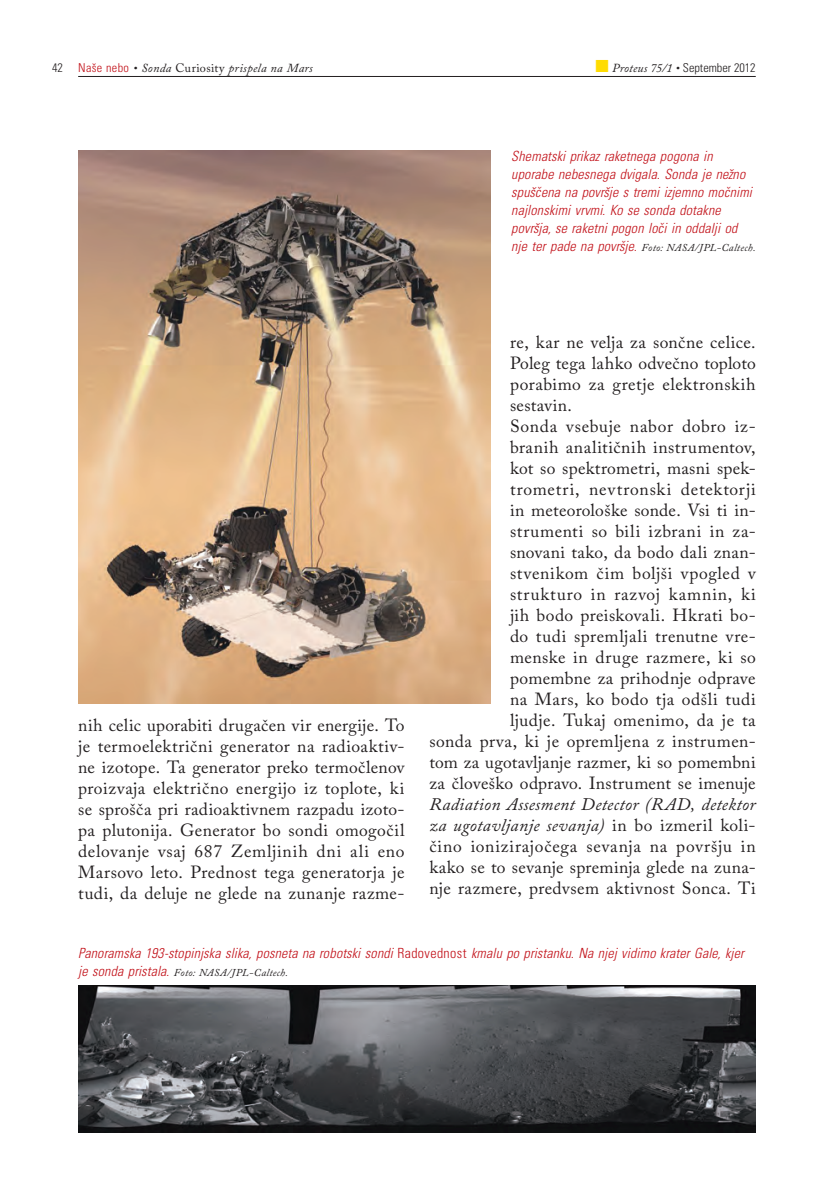
<style>
.page{position:relative;width:833px;height:1192px;background:#fff}
.page>*{position:absolute;margin:0;border:0;box-sizing:border-box;transform-origin:0 0}
.t1{font:17.5px/21px "Adobe Caslon Pro";letter-spacing:.025em;color:#231f20;text-align:justify}
.t2{font:17.5px "Adobe Caslon Pro";letter-spacing:.045em;color:#231f20}
.t3{font:17.5px "Adobe Caslon Pro";letter-spacing:.055em;color:#231f20}
.t4{font:italic 300 condensed 14px/17.8px "Univers";letter-spacing:.01em;color:#c2121a}
.t5{font:italic 12.25px "Adobe Caslon Pro";letter-spacing:.025em;color:#231f20}
.t6{font:300 condensed 12.25px "Univers";color:#231f20}
.t7{font:italic 10.5px "Adobe Caslon Pro";letter-spacing:.03em;color:#231f20}
.s1{font-family:"Univers";font-weight:300;font-style:normal;font-stretch:condensed}
.s2{font-family:"Univers";font-weight:300;font-style:normal;font-stretch:condensed;color:#c2121a}
.s3{font-style:normal}
.s4{color:#ffdc01}
.s5{font-family:"Adobe Caslon Pro";font-weight:400;font-style:italic;font-stretch:normal}
.s6{font-family:"Univers";font-weight:300;font-stretch:condensed;font-size:14px;color:#c2121a}
.s7{font-style:italic}
</style>
<div class="page">
<hr style="left:78px;top:76px;width:677px;height:1px;background:#231f20">
<img style="left:78px;top:150px;width:412px;height:553px">
<img style="left:78px;top:985px;width:677px;height:147px">
<p class="t5" style="left:52px;top:60px;width:262px"><span class="s1">42</span> <span class="s2">Naše nebo</span> • Sonda <span class="s3">Curiosity</span> prispela na Mars</p>
<p class="t6" style="left:595px;top:60px;width:162px"><span class="s4">■</span> <span class="s5">Proteus 75/1 •</span> September 2012</p>
<p class="t4" style="left:511px;top:147px;width:242px">Shematski prikaz raketnega pogona in uporabe nebesnega dvigala. Sonda je nežno spušËena na površje s tremi izjemno moËnimi najlonskimi vrvmi. Ko se sonda dotakne površja, se raketni pogon loËi in oddalji od</p>
<p class="t7" style="left:511px;top:241px;width:246px"><span class="s6">nje ter pade na povrπje.</span> Foto: NASA/JPL-Caltech.</p>
<p class="t1" style="left:78px;top:714px;width:328px">nih celic uporabiti drugačen vir energije. To je termoelektrični generator na radioaktiv&shy;ne izotope. Ta generator preko termočlenov proizvaja električno energijo iz toplote, ki se sprošča pri radioaktivnem razpadu izoto&shy;pa plutonija. Generator bo sondi omogočil delovanje vsaj 687 Zemljinih dni ali eno Marsovo leto. Prednost tega generatorja je tudi, da deluje ne glede na zunanje razme-</p>
<p class="t1" style="left:510px;top:331px;width:247px">re, kar ne velja za sončne celice.</p>
<p class="t1" style="left:510px;top:352px;width:247px">Poleg tega lahko odvečno toploto</p>
<p class="t1" style="left:510px;top:373px;width:247px">porabimo za gretje elektronskih</p>
<p class="t1" style="left:510px;top:394px;width:63px">sestavin.</p>
<p class="t1" style="left:510px;top:415px;width:247px">Sonda vsebuje nabor dobro iz-</p>
<p class="t1" style="left:510px;top:436px;width:247px">branih analitičnih instrumentov,</p>
<p class="t1" style="left:510px;top:457px;width:247px">kot so spektrometri, masni spek-</p>
<p class="t2" style="left:510px;top:478px;width:247px">trometri, nevtronski detektorji</p>
<p class="t1" style="left:510px;top:499px;width:247px">in meteorološke sonde. Vsi ti in-</p>
<p class="t1" style="left:510px;top:520px;width:247px">strumenti so bili izbrani in za-</p>
<p class="t1" style="left:510px;top:541px;width:247px">snovani tako, da bodo dali znan-</p>
<p class="t1" style="left:510px;top:562px;width:247px">stvenikom čim boljši vpogled v</p>
<p class="t3" style="left:510px;top:583px;width:247px">strukturo in razvoj kamnin, ki</p>
<p class="t1" style="left:510px;top:604px;width:247px">jih bodo preiskovali. Hkrati bo-</p>
<p class="t1" style="left:510px;top:625px;width:247px">do tudi spremljali trenutne vre-</p>
<p class="t1" style="left:510px;top:646px;width:247px">menske in druge razmere, ki so</p>
<p class="t1" style="left:510px;top:667px;width:247px">pomembne za prihodnje odprave</p>
<p class="t1" style="left:510px;top:688px;width:247px">na Mars, ko bodo tja odšli tudi</p>
<p class="t1" style="left:510px;top:709px;width:247px">ljudje. Tukaj omenimo, da je ta</p>
<p class="t1" style="left:429px;top:730px;width:328px">sonda prva, ki je opremljena z instrumen-</p>
<p class="t1" style="left:429px;top:751px;width:328px">tom za ugotavljanje razmer, ki so pomembni</p>
<p class="t1" style="left:429px;top:772px;width:328px">za človeško odpravo. Instrument se imenuje</p>
<p class="t1" style="left:429px;top:793px;width:328px"><span class="s7">Radiation Assesment Detector (RAD, detektor za ugotavljanje sevanja)</span> in bo izmeril koli&shy;čino ionizirajočega sevanja na površju in kako se to sevanje spreminja glede na zuna&shy;nje razmere, predvsem aktivnost Sonca. Ti</p>
<p class="t4" style="left:78px;top:943px;width:667px">Panoramska 193-stopinjska slika, posneta na robotski sondi <span class="s3">Radovednost</span> kmalu po pristanku. Na njej vidimo krater Gale, kjer</p>
<p class="t7" style="left:78px;top:966px;width:211px"><span class="s6">je sonda pristala.</span> Foto: NASA/JPL-Caltech.</p>
</div>
